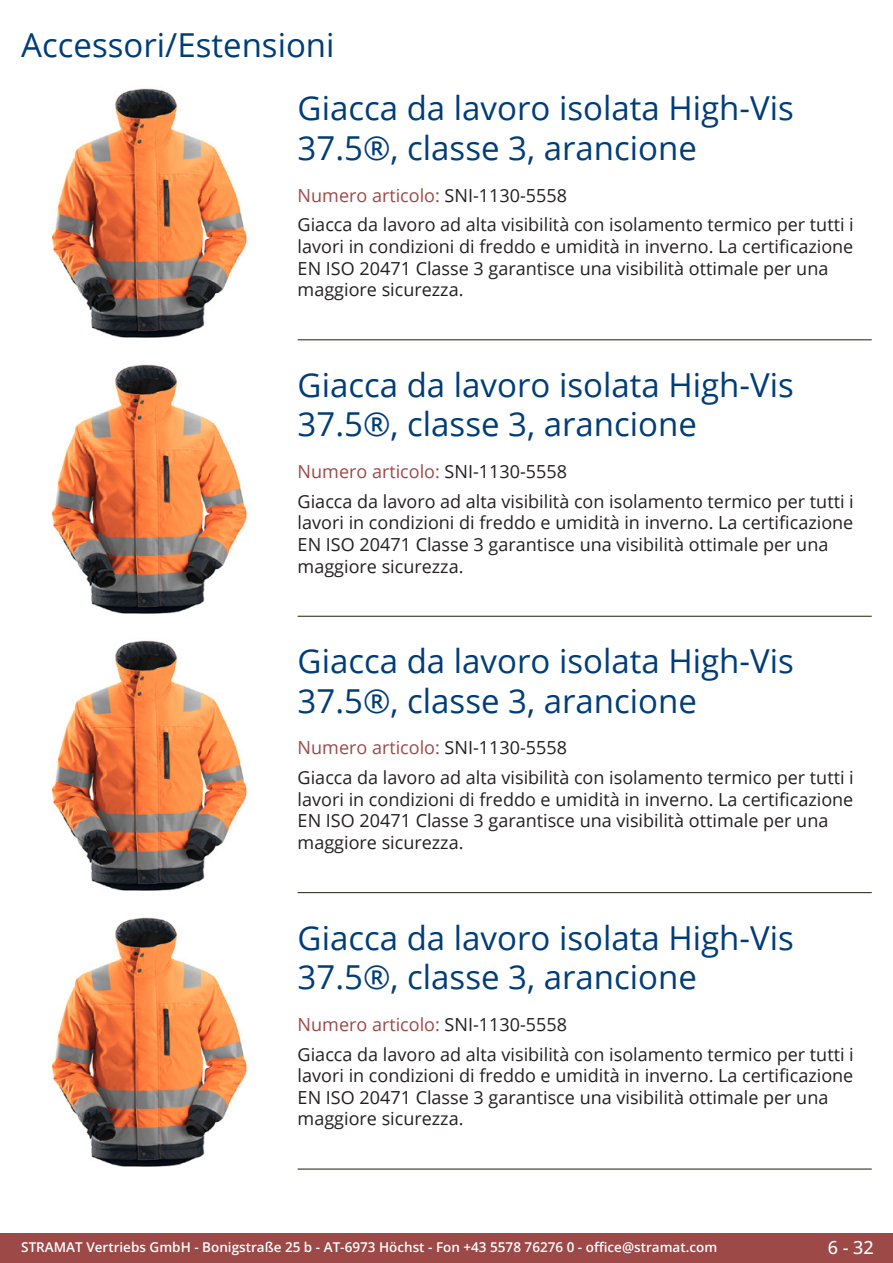
<style>
.page{position:relative;width:893px;height:1263px;background:#fff}
.page>*{position:absolute;margin:0;border:0;box-sizing:border-box;transform-origin:0 0}
.Produkttitel{font:33px/39.6px "Open Sans";color:#003d78}
.RastTitel{font:33px "Open Sans";color:#003d78}
.Beschreibung_Text{font:18px/21.6px "Open Sans";color:#231f20}
.TechDaten_Überschrif{font:18px "Open Sans";color:#9c4948}
.t1{font:500 18px "Open Sans";color:#fff}
.t2{font:600 13.5px "Open Sans";color:#fff}
.s1{color:#231f20}
</style>
<div class="page">
<div style="left:0;top:1233px;width:893px;height:30px;background:#9c4948"></div>
<hr style="left:298px;top:340px;width:574px;height:1px;background:#201d08">
<hr style="left:298px;top:616px;width:574px;height:1px;background:#201d08">
<hr style="left:298px;top:892px;width:574px;height:1px;background:#201d08">
<hr style="left:298px;top:1169px;width:574px;height:1px;background:#201d08">
<img style="left:51px;top:88px;width:196px;height:250px">
<img style="left:51px;top:364px;width:196px;height:250px">
<img style="left:51px;top:640px;width:196px;height:251px">
<img style="left:51px;top:917px;width:196px;height:250px">
<p class="RastTitel" style="left:21px;top:22px;width:315px">Accessori/Estensioni</p>
<p class="Produkttitel" style="left:298px;top:88px;width:498px">Giacca da lavoro isolata High-Vis<br>37.5®, classe 3, arancione</p>
<p class="TechDaten_Überschrif" style="left:298px;top:183px;width:271px">Numero articolo: <span class="s1">SNI-1130-5558</span></p>
<p class="Beschreibung_Text" style="left:298px;top:214px;width:558px">Giacca da lavoro ad alta visibilità con isolamento termico per tutti i lavori in condizioni di freddo e umidità in inverno. La certificazione EN ISO 20471 Classe 3 garantisce una visibilità ottimale per una maggiore sicurezza.</p>
<p class="Produkttitel" style="left:298px;top:364px;width:498px">Giacca da lavoro isolata High-Vis<br>37.5®, classe 3, arancione</p>
<p class="TechDaten_Überschrif" style="left:298px;top:459px;width:271px">Numero articolo: <span class="s1">SNI-1130-5558</span></p>
<p class="Beschreibung_Text" style="left:298px;top:490px;width:558px">Giacca da lavoro ad alta visibilità con isolamento termico per tutti i lavori in condizioni di freddo e umidità in inverno. La certificazione EN ISO 20471 Classe 3 garantisce una visibilità ottimale per una maggiore sicurezza.</p>
<p class="Produkttitel" style="left:298px;top:640px;width:498px">Giacca da lavoro isolata High-Vis<br>37.5®, classe 3, arancione</p>
<p class="TechDaten_Überschrif" style="left:298px;top:735px;width:271px">Numero articolo: <span class="s1">SNI-1130-5558</span></p>
<p class="Beschreibung_Text" style="left:298px;top:766px;width:558px">Giacca da lavoro ad alta visibilità con isolamento termico per tutti i lavori in condizioni di freddo e umidità in inverno. La certificazione EN ISO 20471 Classe 3 garantisce una visibilità ottimale per una maggiore sicurezza.</p>
<p class="Produkttitel" style="left:298px;top:917px;width:498px">Giacca da lavoro isolata High-Vis<br>37.5®, classe 3, arancione</p>
<p class="TechDaten_Überschrif" style="left:298px;top:1012px;width:271px">Numero articolo: <span class="s1">SNI-1130-5558</span></p>
<p class="Beschreibung_Text" style="left:298px;top:1043px;width:558px">Giacca da lavoro ad alta visibilità con isolamento termico per tutti i lavori in condizioni di freddo e umidità in inverno. La certificazione EN ISO 20471 Classe 3 garantisce una visibilità ottimale per una maggiore sicurezza.</p>
<p class="t2" style="left:21px;top:1238px;width:698px">STRAMAT Vertriebs GmbH - Bonigstraße 25 b - AT-6973 Höchst - Fon +43 5578 76276 0 - office@stramat.com</p>
<p class="t1" style="left:828px;top:1234px;width:48px">6 - 32</p>
</div>
